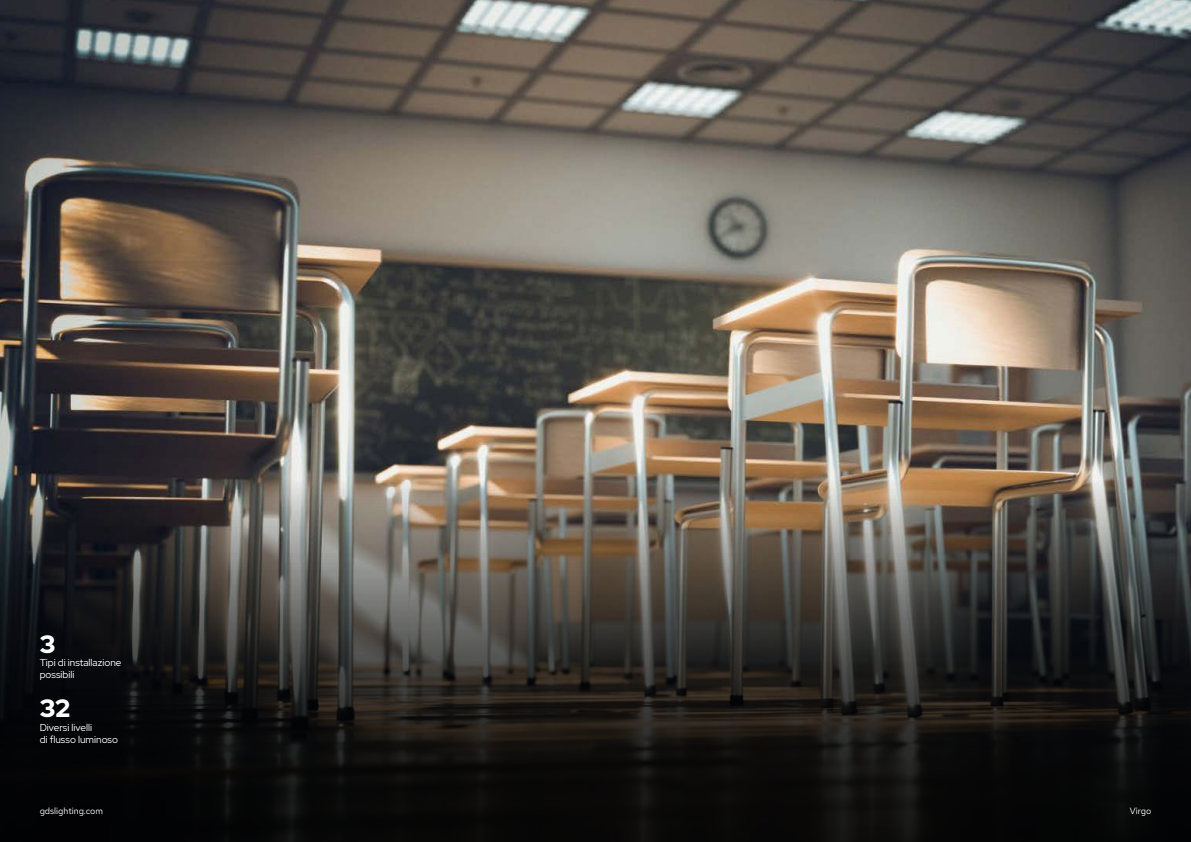
<style>
.page{position:relative;width:1191px;height:842px;background:#fff}
.page>*{position:absolute;margin:0;border:0;box-sizing:border-box;transform-origin:0 0}
.t1{font:900 25px "Red Hat Display";color:#fff}
.t2{font:10px/12px "Red Hat Display";color:#fff}
.t3{font:9px "Red Hat Text";color:#fff}
</style>
<div class="page">
<img style="left:0;top:0;width:1191px;height:480px">
<svg style="left:0;top:480px;width:1191px;height:362px;background:#312e2a"></svg>
<p class="t1" style="left:40px;top:628px;width:17px">3</p>
<p class="t2" style="left:40px;top:656px;width:83px">Tipi di installazione possibili</p>
<p class="t1" style="left:40px;top:692px;width:32px">32</p>
<p class="t2" style="left:40px;top:721px;width:54px">Diversi livelli</p>
<p class="t2" style="left:40px;top:733px;width:80px">di flusso luminoso</p>
<p class="t3" style="left:40px;top:805px;width:65px">gdslighting.com</p>
<p class="t3" style="left:1130px;top:805px;width:23px">Virgo</p>
</div>
